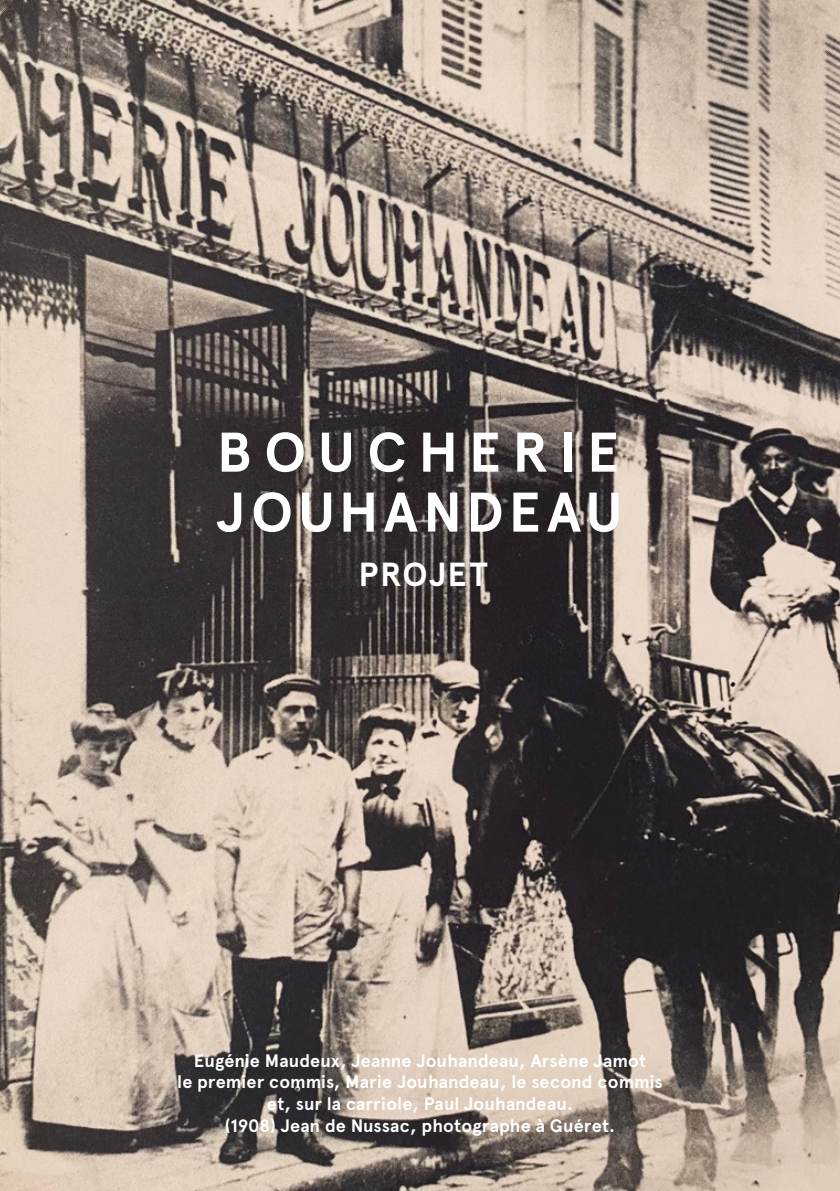
<style>
.page{position:relative;width:840px;height:1191px;background:#fff}
.page>*{position:absolute;margin:0;border:0;box-sizing:border-box;transform-origin:0 0}
.t1{font:700 55.8px/60px "Apercu";letter-spacing:.115em;color:#fff}
.t2{font:700 33.4px "Apercu";letter-spacing:.05em;color:#fff}
.t3{font:700 18px/21.6px "Apercu";letter-spacing:.005em;color:#fff;text-align:center}
</style>
<div class="page">
<img style="left:0;top:0;width:839px;height:1191px">
<h1 class="t1" style="left:216px;top:422px;width:407px">BOUCHERIE<br>JOUHANDEAU</h1>
<h2 class="t2" style="left:358px;top:554px;width:131px">PROJET</h2>
<p class="t3" style="left:177px;top:1049px;width:487px">Eugénie Maudeux, Jeanne Jouhandeau, Arsène Jamot<br>le premier commis, Marie Jouhandeau, le second commis et, sur la carriole, Paul Jouhandeau.<br>(1908) Jean de Nussac, photographe à Guéret.</p>
</div>
